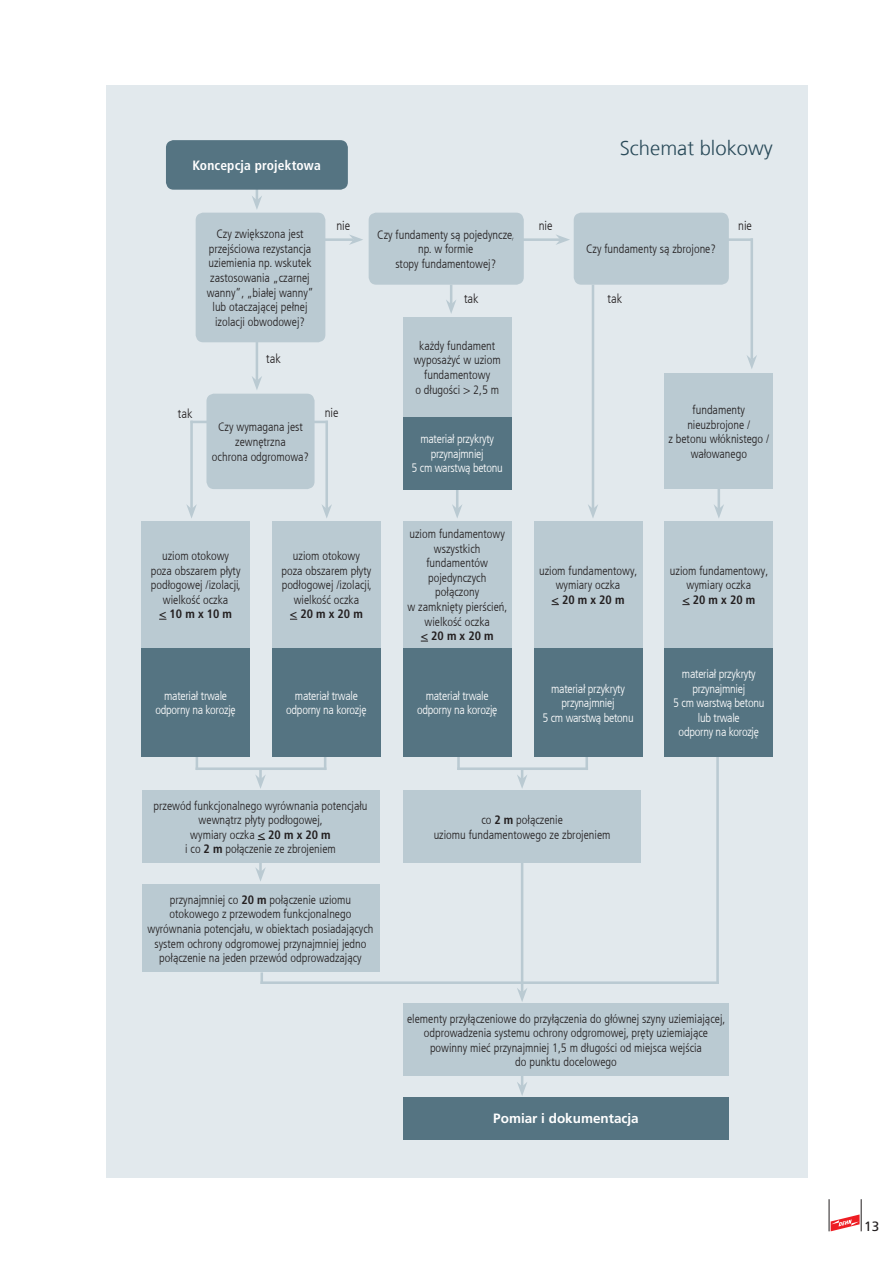
<style>
.page{position:relative;width:893px;height:1263px;background:#fff}
.page>*{position:absolute;margin:0;border:0;box-sizing:border-box;transform-origin:0 0}
.t1{font:300 20.25px "Frutiger LT Com";color:#294a59}
.t2{font:700 condensed 13.5px "Frutiger LT Com";letter-spacing:.01em;color:#fff}
.t3{font:700 13.5px "Frutiger LT Com";color:#fff}
.t4{font:13.5px "Frutiger LT Com";color:#231f20}
.t5{font:300 condensed 12.75px "Frutiger LT Com";color:#231f20}
.t6{font:300 condensed 12.15px/14.5px "Frutiger LT Com";color:#231f20;text-align:center}
.t7{font:300 condensed 12.15px/14.5px "Frutiger LT Com";letter-spacing:-.02em;color:#fff;text-align:center}
.t8{font:700 condensed 12.15px "Frutiger LT Com";color:#231f20}
.s1{font-weight:700}
</style>
<div class="page">
<div style="left:106px;top:85px;width:702px;height:1093px;background:#e2e9ed"></div>
<hr style="left:256px;top:156px;width:2px;height:44px;background:#bacad2">
<svg style="left:252px;top:195px;width:10px;height:14px"></svg>
<div style="left:166px;top:140px;width:182px;height:50px;background:#557482;border-radius:8px"></div>
<div style="left:403px;top:1097px;width:326px;height:42px;background:#557482"></div>
<div style="left:196px;top:213px;width:129px;height:129px;background:#bacad2;border-radius:8px"></div>
<hr style="left:259px;top:825px;width:3px;height:47px;background:#bacad2">
<svg style="left:255px;top:868px;width:11px;height:13px"></svg>
<div style="left:369px;top:213px;width:155px;height:72px;background:#bacad2;border-radius:8px"></div>
<div style="left:403px;top:317px;width:108px;height:100px;background:#bacad2"></div>
<hr style="left:521px;top:1061px;width:2px;height:25px;background:#bacad2">
<svg style="left:517px;top:1082px;width:10px;height:14px"></svg>
<div style="left:142px;top:791px;width:237px;height:72px;background:#bacad2"></div>
<div style="left:142px;top:884px;width:237px;height:88px;background:#bacad2"></div>
<div style="left:403px;top:1004px;width:326px;height:72px;background:#bacad2"></div>
<hr style="left:718px;top:421px;width:2px;height:88px;background:#bacad2">
<svg style="left:714px;top:504px;width:10px;height:14px"></svg>
<div style="left:403px;top:791px;width:238px;height:72px;background:#bacad2"></div>
<hr style="left:456px;top:421px;width:2px;height:88px;background:#bacad2">
<svg style="left:452px;top:504px;width:10px;height:14px"></svg>
<div style="left:665px;top:374px;width:108px;height:115px;background:#bacad2"></div>
<div style="left:403px;top:417px;width:108px;height:72px;background:#557482"></div>
<hr style="left:196px;top:748px;width:2px;height:22px;background:#bacad2">
<svg style="left:260px;top:972px;width:3px;height:9px"></svg>
<hr style="left:716px;top:723px;width:3px;height:261px;background:#bacad2">
<hr style="left:457px;top:748px;width:3px;height:22px;background:#bacad2">
<hr style="left:324px;top:748px;width:2px;height:22px;background:#bacad2">
<hr style="left:585px;top:748px;width:3px;height:22px;background:#bacad2">
<div style="left:142px;top:521px;width:108px;height:127px;background:#bacad2"></div>
<div style="left:142px;top:648px;width:108px;height:108px;background:#557482"></div>
<div style="left:272px;top:521px;width:108px;height:127px;background:#bacad2"></div>
<div style="left:272px;top:648px;width:108px;height:108px;background:#557482"></div>
<div style="left:403px;top:521px;width:108px;height:127px;background:#bacad2"></div>
<div style="left:403px;top:648px;width:108px;height:108px;background:#557482"></div>
<div style="left:534px;top:521px;width:108px;height:127px;background:#bacad2"></div>
<div style="left:534px;top:648px;width:108px;height:108px;background:#557482"></div>
<div style="left:665px;top:521px;width:108px;height:127px;background:#bacad2"></div>
<div style="left:665px;top:648px;width:108px;height:108px;background:#557482"></div>
<div style="left:206px;top:394px;width:109px;height:95px;background:#bacad2;border-radius:8px"></div>
<div style="left:574px;top:213px;width:155px;height:72px;background:#bacad2;border-radius:8px"></div>
<hr style="left:256px;top:336px;width:2px;height:45px;background:#bacad2">
<svg style="left:252px;top:376px;width:10px;height:14px"></svg>
<svg style="left:446px;top:285px;width:10px;height:29px"></svg>
<hr style="left:592px;top:285px;width:2px;height:224px;background:#bacad2">
<svg style="left:588px;top:504px;width:10px;height:14px"></svg>
<hr style="left:750px;top:238px;width:3px;height:122px;background:#bacad2">
<svg style="left:747px;top:355px;width:10px;height:14px"></svg>
<hr style="left:325px;top:421px;width:3px;height:88px;background:#bacad2">
<svg style="left:322px;top:504px;width:10px;height:14px"></svg>
<svg style="left:255px;top:770px;width:11px;height:19px"></svg>
<svg style="left:517px;top:770px;width:10px;height:18px"></svg>
<hr style="left:521px;top:859px;width:2px;height:133px;background:#bacad2">
<svg style="left:517px;top:988px;width:10px;height:14px"></svg>
<hr style="left:190px;top:421px;width:3px;height:88px;background:#bacad2">
<svg style="left:186px;top:504px;width:11px;height:14px"></svg>
<hr style="left:309px;top:238px;width:45px;height:3px;background:#bacad2">
<svg style="left:349px;top:234px;width:14px;height:11px"></svg>
<hr style="left:513px;top:238px;width:47px;height:3px;background:#bacad2">
<svg style="left:555px;top:234px;width:15px;height:11px"></svg>
<hr style="left:722px;top:238px;width:31px;height:3px;background:#bacad2">
<hr style="left:297px;top:421px;width:31px;height:2px;background:#bacad2">
<hr style="left:191px;top:421px;width:30px;height:2px;background:#bacad2">
<hr style="left:196px;top:767px;width:130px;height:3px;background:#bacad2">
<hr style="left:260px;top:981px;width:459px;height:3px;background:#bacad2">
<hr style="left:457px;top:767px;width:131px;height:3px;background:#bacad2">
<svg style="left:831px;top:1214px;width:28px;height:17px"></svg>
<hr style="left:829px;top:1199px;width:1px;height:32px;background:#231f20">
<hr style="left:861px;top:1199px;width:1px;height:32px;background:#231f20">
<p class="t2" style="left:193px;top:157px;width:130px">Koncepcja projektowa</p>
<p class="t1" style="left:620px;top:137px;width:155px">Schemat blokowy</p>
<p class="t5" style="left:178px;top:406px;width:16px">tak</p>
<p class="t5" style="left:336px;top:218px;width:15px">nie</p>
<p class="t5" style="left:539px;top:218px;width:15px">nie</p>
<p class="t5" style="left:738px;top:218px;width:15px">nie</p>
<p class="t6" style="left:207px;top:227px;width:109px">Czy zwiększona jest przejściowa rezystancja uziemienia np. wskutek zastosowania „czarnej wanny”, „białej wanny” lub otaczającej pełnej izolacji obwodowej?</p>
<p class="t6" style="left:377px;top:227px;width:139px">Czy fundamenty są pojedyncze, np. w formie<br>stopy fundamentowej?</p>
<p class="t6" style="left:414px;top:338px;width:89px">każdy fundament wyposażyć w uziom fundamentowy<br>o długości &gt; 2,5 m</p>
<p class="t6" style="left:586px;top:242px;width:131px">Czy fundamenty są zbrojone?</p>
<p class="t5" style="left:464px;top:291px;width:16px">tak</p>
<p class="t5" style="left:608px;top:291px;width:16px">tak</p>
<p class="t5" style="left:266px;top:351px;width:16px">tak</p>
<p class="t6" style="left:212px;top:420px;width:99px">Czy wymagana jest zewnętrzna<br>ochrona odgromowa?</p>
<p class="t5" style="left:325px;top:405px;width:15px">nie</p>
<p class="t7" style="left:412px;top:432px;width:93px">materiał przykryty przynajmniej<br>5 cm warstwą betonu</p>
<p class="t6" style="left:668px;top:403px;width:102px">fundamenty nieuzbrojone /<br>z betonu włóknistego / wałowanego</p>
<p class="t6" style="left:151px;top:549px;width:92px">uziom otokowy poza obszarem płyty podłogowej /izolacji, wielkość oczka<br><span class="s1">&lt; 10 m x 10 m</span></p>
<p class="t7" style="left:155px;top:688px;width:82px">materiał trwale odporny na korozję</p>
<p class="t6" style="left:282px;top:549px;width:92px">uziom otokowy poza obszarem płyty podłogowej /izolacji, wielkość oczka<br><span class="s1">&lt; 20 m x 20 m</span></p>
<p class="t7" style="left:286px;top:688px;width:82px">materiał trwale odporny na korozję</p>
<p class="t6" style="left:153px;top:798px;width:215px">przewód funkcjonalnego wyrównania potencjału wewnątrz płyty podłogowej,<br>wymiary oczka <span class="s1">&lt; 20 m x 20 m<br></span>i co <span class="s1">2 m</span> połączenie ze zbrojeniem</p>
<p class="t6" style="left:147px;top:892px;width:228px">przynajmniej co <span class="s1">20 m</span> połączenie uziomu otokowego z przewodem funkcjonalnego wyrównania potencjału, w obiektach posiadających system ochrony odgromowej przynajmniej jedno połączenie na jeden przewód odprowadzający</p>
<p class="t6" style="left:407px;top:527px;width:101px">uziom fundamentowy wszystkich fundamentów pojedynczych połączony<br>w zamknięty pierścień, wielkość oczka<br><span class="s1">&lt; 20 m x 20 m</span></p>
<p class="t7" style="left:417px;top:688px;width:82px">materiał trwale odporny na korozję</p>
<p class="t6" style="left:539px;top:563px;width:100px">uziom fundamentowy, wymiary oczka</p>
<p class="t8" style="left:552px;top:592px;width:74px">&lt; 20 m x 20 m</p>
<p class="t7" style="left:542px;top:681px;width:93px">materiał przykryty przynajmniej<br>5 cm warstwą betonu</p>
<p class="t6" style="left:434px;top:813px;width:178px">co <span class="s1">2 m</span> połączenie<br>uziomu fundamentowego ze zbrojeniem</p>
<p class="t6" style="left:670px;top:563px;width:100px">uziom fundamentowy, wymiary oczka</p>
<p class="t8" style="left:682px;top:592px;width:74px">&lt; 20 m x 20 m</p>
<p class="t7" style="left:673px;top:667px;width:93px">materiał przykryty przynajmniej<br>5 cm warstwą betonu lub trwale<br>odporny na korozję</p>
<p class="t6" style="left:407px;top:1011px;width:320px">elementy przyłączeniowe do przyłączenia do głównej szyny uziemiającej, odprowadzenia systemu ochrony odgromowej, pręty uziemiające powinny mieć przynajmniej 1,5 m długości od miejsca wejścia<br>do punktu docelowego</p>
<p class="t3" style="left:493px;top:1111px;width:147px">Pomiar i dokumentacja</p>
<p class="t4" style="left:864px;top:1219px;width:17px">13</p>
</div>
